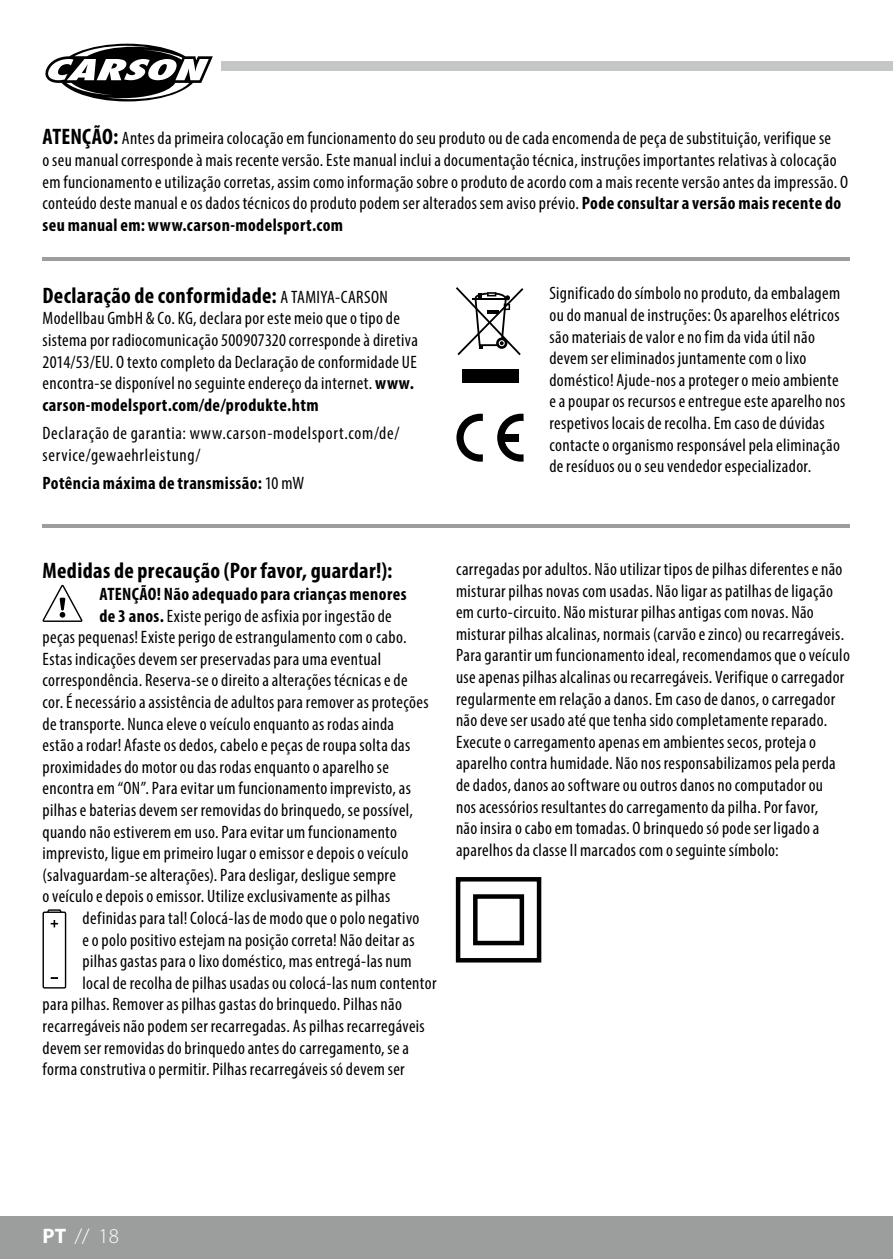
<style>
.page{position:relative;width:893px;height:1259px;background:#fff}
.page>*{position:absolute;margin:0;border:0;box-sizing:border-box;transform-origin:0 0}
.t1{font:700 condensed 22.5px "Myriad Pro";letter-spacing:.015em;color:#000}
.t2{font:300 21px "Myriad Pro";color:#fff}
.t3{font:condensed 18px/21.6px "Myriad Pro";letter-spacing:.02em;color:#000}
.t4{font:condensed 18px/21.6px "Myriad Pro";letter-spacing:.04em;color:#000}
.t5{font:700 condensed 18px "Myriad Pro";letter-spacing:.025em;color:#000}
.s1{font-weight:700;font-size:22.5px}
.s2{font-weight:700}
.s3{font-weight:400;font-size:18px}
.s4{font-weight:400}
</style>
<div class="page">
<div style="left:0;top:1216px;width:893px;height:43px;background:#9c9d9d"></div>
<div style="left:221px;top:61px;width:672px;height:9px;background:#c5c6c6"></div>
<svg style="left:45px;top:43px;width:168px;height:59px"></svg>
<svg style="left:43px;top:585px;width:39px;height:37px"></svg>
<div style="left:456px;top:877px;width:85px;height:85px;border:4px solid #000"></div>
<div style="left:473px;top:894px;width:51px;height:51px;border:4px solid #000"></div>
<div style="left:47px;top:909px;width:14px;height:7px;border:1px solid #000"></div>
<div style="left:43px;top:912px;width:23px;height:76px;background:#fff"></div>
<div style="left:43px;top:911px;width:23px;height:77px;border:1px solid #000"></div>
<svg style="left:51px;top:920px;width:7px;height:7px"></svg>
<hr style="left:43px;top:257px;width:807px;height:4px;background:#9c9d9d">
<hr style="left:43px;top:524px;width:807px;height:3px;background:#9c9d9d">
<div style="left:462px;top:369px;width:56px;height:14px;background:#000"></div>
<svg style="left:456px;top:287px;width:67px;height:68px"></svg>
<svg style="left:456px;top:414px;width:27px;height:48px"></svg>
<svg style="left:497px;top:414px;width:27px;height:48px"></svg>
<div style="left:502px;top:434px;width:17px;height:7px;background:#000"></div>
<p class="t3" style="left:43px;top:127px;width:807px"><span class="s1">ATENÇÃO:</span> Antes da primeira colocação em funcionamento do seu produto ou de cada encomenda de peça de substituição, verifique se<br>o seu manual corresponde à mais recente versão. Este manual inclui a documentação técnica, instruções importantes relativas à colocação em funcionamento e utilização corretas, assim como informação sobre o produto de acordo com a mais recente versão antes da impressão. O conteúdo deste manual e os dados técnicos do produto podem ser alterados sem aviso prévio. <span class="s2">Pode consultar a versão mais recente do seu manual em: www.carson-modelsport.com</span></p>
<p class="t1" style="left:43px;top:281px;width:347px">Declaração de conformidade: <span class="s3">A TAMIYA-CARSON</span></p>
<p class="t3" style="left:43px;top:307px;width:377px">Modellbau GmbH &amp; Co. KG, declara por este meio que o tipo de sistema por radiocomunicação 500907320 corresponde à diretiva 2014/53/EU. O texto completo da Declaração de conformidade UE encontra-se disponível no seguinte endereço da internet. <span class="s2">www. carson-modelsport.com/de/produkte.htm</span></p>
<p class="t4" style="left:43px;top:422px;width:359px">Declaração de garantia: www.carson-modelsport.com/de/ service/gewaehrleistung/</p>
<p class="t5" style="left:43px;top:472px;width:263px">Potência máxima de transmissão: <span class="s4">10 mW</span></p>
<p class="t3" style="left:549px;top:282px;width:298px">Significado do símbolo no produto, da embalagem ou do manual de instruções: Os aparelhos elétricos são materiais de valor e no fim da vida útil não devem ser eliminados juntamente com o lixo doméstico! Ajude-nos a proteger o meio ambiente e a poupar os recursos e entregue este aparelho nos respetivos locais de recolha. Em caso de dúvidas contacte o organismo responsável pela eliminação de resíduos ou o seu vendedor especializador.</p>
<p class="t1" style="left:43px;top:557px;width:351px">Medidas de precaução (Por favor, guardar!):</p>
<p class="t5" style="left:99px;top:582px;width:309px">ATENÇÃO! Não adequado para crianças menores</p>
<p class="t3" style="left:99px;top:604px;width:294px"><span class="s2">de 3 anos.</span> Existe perigo de asfixia por ingestão de</p>
<p class="t3" style="left:43px;top:626px;width:366px">peças pequenas! Existe perigo de estrangulamento com o cabo.</p>
<p class="t3" style="left:43px;top:648px;width:340px">Estas indicações devem ser preservadas para uma eventual</p>
<p class="t3" style="left:43px;top:669px;width:367px">correspondência. Reserva-se o direito a alterações técnicas e de</p>
<p class="t3" style="left:43px;top:691px;width:388px">cor. É necessário a assistência de adultos para remover as proteções</p>
<p class="t3" style="left:43px;top:712px;width:353px">de transporte. Nunca eleve o veículo enquanto as rodas ainda</p>
<p class="t3" style="left:43px;top:734px;width:369px">estão a rodar! Afaste os dedos, cabelo e peças de roupa solta das</p>
<p class="t3" style="left:43px;top:756px;width:348px">proximidades do motor ou das rodas enquanto o aparelho se</p>
<p class="t3" style="left:43px;top:777px;width:370px">encontra em “ON”. Para evitar um funcionamento imprevisto, as</p>
<p class="t3" style="left:43px;top:799px;width:372px">pilhas e baterias devem ser removidas do brinquedo, se possível,</p>
<p class="t3" style="left:43px;top:820px;width:356px">quando não estiverem em uso. Para evitar um funcionamento</p>
<p class="t3" style="left:43px;top:842px;width:367px">imprevisto, ligue em primeiro lugar o emissor e depois o veículo</p>
<p class="t3" style="left:43px;top:864px;width:355px">(salvaguardam-se alterações). Para desligar, desligue sempre</p>
<p class="t3" style="left:43px;top:885px;width:349px">o veículo e depois o emissor. Utilize exclusivamente as pilhas</p>
<p class="t3" style="left:83px;top:907px;width:338px">definidas para tal! Colocá-las de modo que o polo negativo</p>
<p class="t3" style="left:83px;top:928px;width:334px">e o polo positivo estejam na posição correta! Não deitar as</p>
<p class="t3" style="left:83px;top:950px;width:331px">pilhas gastas para o lixo doméstico, mas entregá-las num</p>
<p class="t3" style="left:83px;top:972px;width:355px">local de recolha de pilhas usadas ou colocá-las num contentor</p>
<p class="t3" style="left:43px;top:993px;width:361px">para pilhas. Remover as pilhas gastas do brinquedo. Pilhas não</p>
<p class="t3" style="left:43px;top:1015px;width:384px">recarregáveis não podem ser recarregadas. As pilhas recarregáveis</p>
<p class="t3" style="left:43px;top:1036px;width:368px">devem ser removidas do brinquedo antes do carregamento, se a</p>
<p class="t3" style="left:43px;top:1058px;width:364px">forma construtiva o permitir. Pilhas recarregáveis só devem ser</p>
<p class="t3" style="left:456px;top:558px;width:395px">carregadas por adultos. Não utilizar tipos de pilhas diferentes e não misturar pilhas novas com usadas. Não ligar as patilhas de ligação em curto-circuito. Não misturar pilhas antigas com novas. Não misturar pilhas alcalinas, normais (carvão e zinco) ou recarregáveis.<br>Para garantir um funcionamento ideal, recomendamos que o veículo use apenas pilhas alcalinas ou recarregáveis. Verifique o carregador regularmente em relação a danos. Em caso de danos, o carregador não deve ser usado até que tenha sido completamente reparado.<br>Execute o carregamento apenas em ambientes secos, proteja o aparelho contra humidade. Não nos responsabilizamos pela perda de dados, danos ao software ou outros danos no computador ou<br>nos acessórios resultantes do carregamento da pilha. Por favor,<br>não insira o cabo em tomadas. O brinquedo só pode ser ligado a aparelhos da classe II marcados com o seguinte símbolo:</p>
<p class="t2" style="left:43px;top:1223px;width:78px"><span class="s2">PT</span> // 18</p>
</div>
